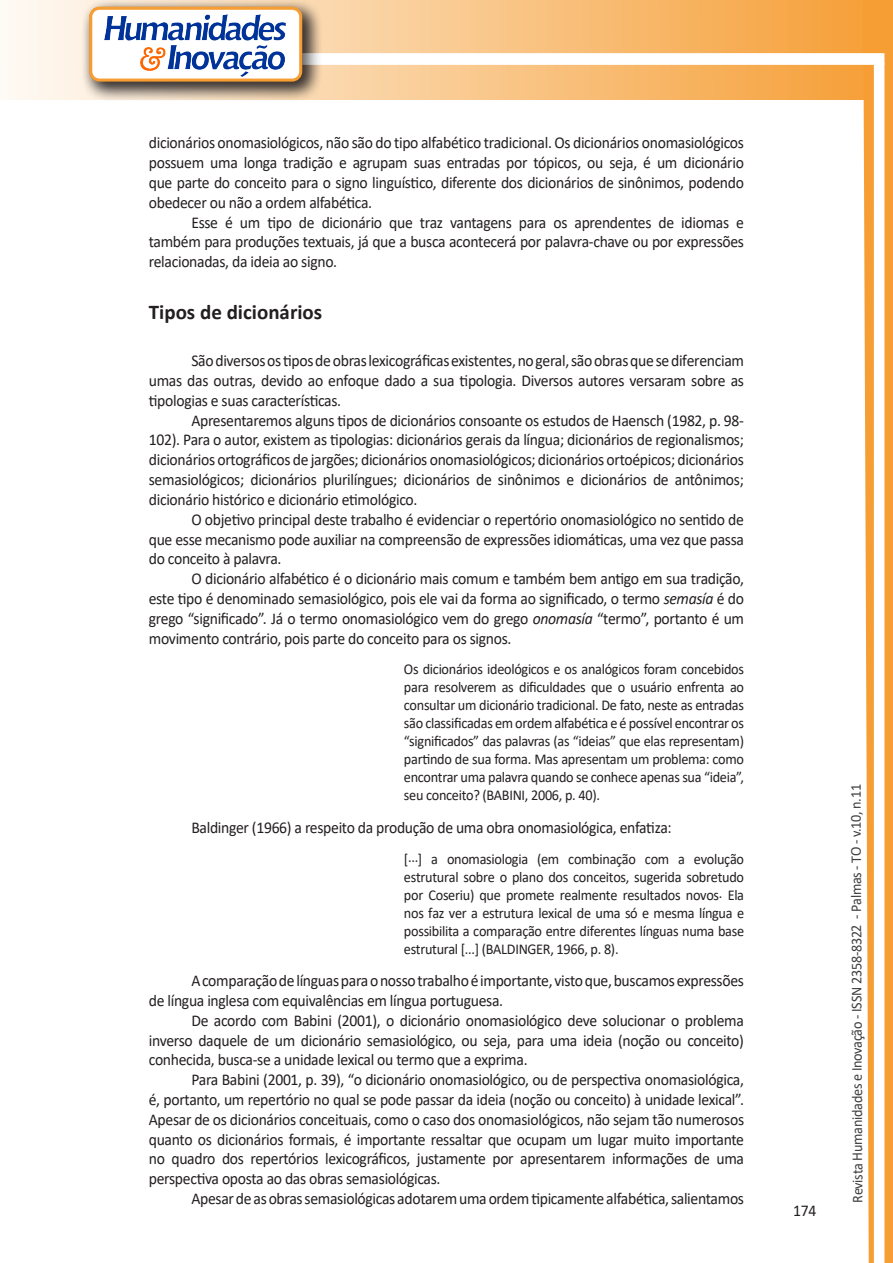
<style>
.page{position:relative;width:893px;height:1263px;background:#fff}
.page>*{position:absolute;margin:0;border:0;box-sizing:border-box;transform-origin:0 0}
.Titulo_2{font:700 21px "Calibri";color:#231f20}
.texto{font:16.5px/19.8px "Calibri";letter-spacing:-.02em;color:#231f20;text-align:justify;scale:.95 1}
.citacao{font:15px/18px "Calibri";letter-spacing:-.02em;color:#231f20;text-align:justify;scale:.95 1}
.t1{font:15px "Calibri";letter-spacing:-.025em;color:#3e3e3f;scale:.95 1}
.s1{font-style:italic}
</style>
<div class="page">
<svg style="left:5px;top:0;width:858px;height:100px;background:#f9c484"></svg>
<div style="left:302px;top:53px;width:582px;height:12px;background:#fff;border:2px solid #fff"></div>
<svg style="left:863px;top:0;width:30px;height:1263px"></svg>
<div style="left:81px;top:0;width:241px;height:102px;background:#231f20;opacity:.75"></div>
<div style="left:91px;top:8px;width:210px;height:72px;background:#fff;border-radius:9px"></div>
<img style="left:104px;top:14px;width:181px;height:62px">
<div style="left:89px;top:7px;width:213px;height:75px;border:3px solid #f69e34;border-radius:9px"></div>
<p class="texto" style="left:149px;top:133px;width:628px">dicionários onomasiológicos, não são do tipo alfabético tradicional. Os dicionários onomasiológicos possuem uma longa tradição e agrupam suas entradas por tópicos, ou seja, é um dicionário que parte do conceito para o signo linguístico, diferente dos dicionários de sinônimos, podendo obedecer ou não a ordem alfabética.</p>
<p class="texto" style="left:149px;top:212px;width:628px;text-indent:43px">Esse é um tipo de dicionário que traz vantagens para os aprendentes de idiomas e também para produções textuais, já que a busca acontecerá por palavra-chave ou por expressões relacionadas, da ideia ao signo.</p>
<p class="Titulo_2" style="left:149px;top:298px;width:175px">Tipos de dicionários</p>
<p class="texto" style="left:149px;top:350px;width:628px;text-indent:43px">São diversos os tipos de obras lexicográficas existentes, no geral, são obras que se diferenciam umas das outras, devido ao enfoque dado a sua tipologia. Diversos autores versaram sobre as tipologias e suas características.</p>
<p class="texto" style="left:149px;top:410px;width:628px;text-indent:43px">Apresentaremos alguns tipos de dicionários consoante os estudos de Haensch (1982, p. 98- 102). Para o autor, existem as tipologias: dicionários gerais da língua; dicionários de regionalismos; dicionários ortográficos de jargões; dicionários onomasiológicos; dicionários ortoépicos; dicionários semasiológicos; dicionários plurilíngues; dicionários de sinônimos e dicionários de antônimos; dicionário histórico e dicionário etimológico.</p>
<p class="texto" style="left:149px;top:509px;width:628px;text-indent:43px">O objetivo principal deste trabalho é evidenciar o repertório onomasiológico no sentido de que esse mecanismo pode auxiliar na compreensão de expressões idiomáticas, uma vez que passa do conceito à palavra.</p>
<p class="texto" style="left:149px;top:568px;width:628px;text-indent:43px">O dicionário alfabético é o dicionário mais comum e também bem antigo em sua tradição, este tipo é denominado semasiológico, pois ele vai da forma ao significado, o termo <span class="s1">semasía</span> é do grego “significado”. Já o termo onomasiológico vem do grego <span class="s1">onomasía</span> “termo”, portanto é um movimento contrário, pois parte do conceito para os signos.</p>
<p class="citacao" style="left:404px;top:660px;width:360px">Os dicionários ideológicos e os analógicos foram concebidos para resolverem as dificuldades que o usuário enfrenta ao consultar um dicionário tradicional. De fato, neste as entradas são classificadas em ordem alfabética e é possível encontrar os “significados” das palavras (as “ideias” que elas representam) partindo de sua forma. Mas apresentam um problema: como encontrar uma palavra quando se conhece apenas sua “ideia”, seu conceito? (BABINI, 2006, p. 40).</p>
<p class="texto" style="left:191px;top:817px;width:507px">Baldinger (1966) a respeito da produção de uma obra onomasiológica, enfatiza:</p>
<p class="citacao" style="left:404px;top:849px;width:360px">[...] a onomasiologia (em combinação com a evolução estrutural sobre o plano dos conceitos, sugerida sobretudo por Coseriu) que promete realmente resultados novos. Ela nos faz ver a estrutura lexical de uma só e mesma língua e possibilita a comparação entre diferentes línguas numa base estrutural [...] (BALDINGER, 1966, p. 8).</p>
<p class="texto" style="left:149px;top:970px;width:628px;text-indent:43px">A comparação de línguas para o nosso trabalho é importante, visto que, buscamos expressões de língua inglesa com equivalências em língua portuguesa.</p>
<p class="texto" style="left:149px;top:1010px;width:628px;text-indent:43px">De acordo com Babini (2001), o dicionário onomasiológico deve solucionar o problema inverso daquele de um dicionário semasiológico, ou seja, para uma ideia (noção ou conceito) conhecida, busca-se a unidade lexical ou termo que a exprima.</p>
<p class="texto" style="left:149px;top:1069px;width:628px;text-indent:43px">Para Babini (2001, p. 39), “o dicionário onomasiológico, ou de perspectiva onomasiológica, é, portanto, um repertório no qual se pode passar da ideia (noção ou conceito) à unidade lexical”.<br>Apesar de os dicionários conceituais, como o caso dos onomasiológicos, não sejam tão numerosos quanto os dicionários formais, é importante ressaltar que ocupam um lugar muito importante no quadro dos repertórios lexicográficos, justamente por apresentarem informações de uma perspectiva oposta ao das obras semasiológicas.</p>
<p class="texto" style="left:191px;top:1188px;width:583px">Apesar de as obras semasiológicas adotarem uma ordem tipicamente alfabética, salientamos</p>
<p class="texto" style="left:793px;top:1200px;width:26px">174</p>
<p class="t1" style="left:846px;top:1203px;width:442px;rotate:-90deg">Revista Humanidades e Inovação - ISSN 2358-8322 - Palmas - TO - v.10, n.11</p>
</div>
